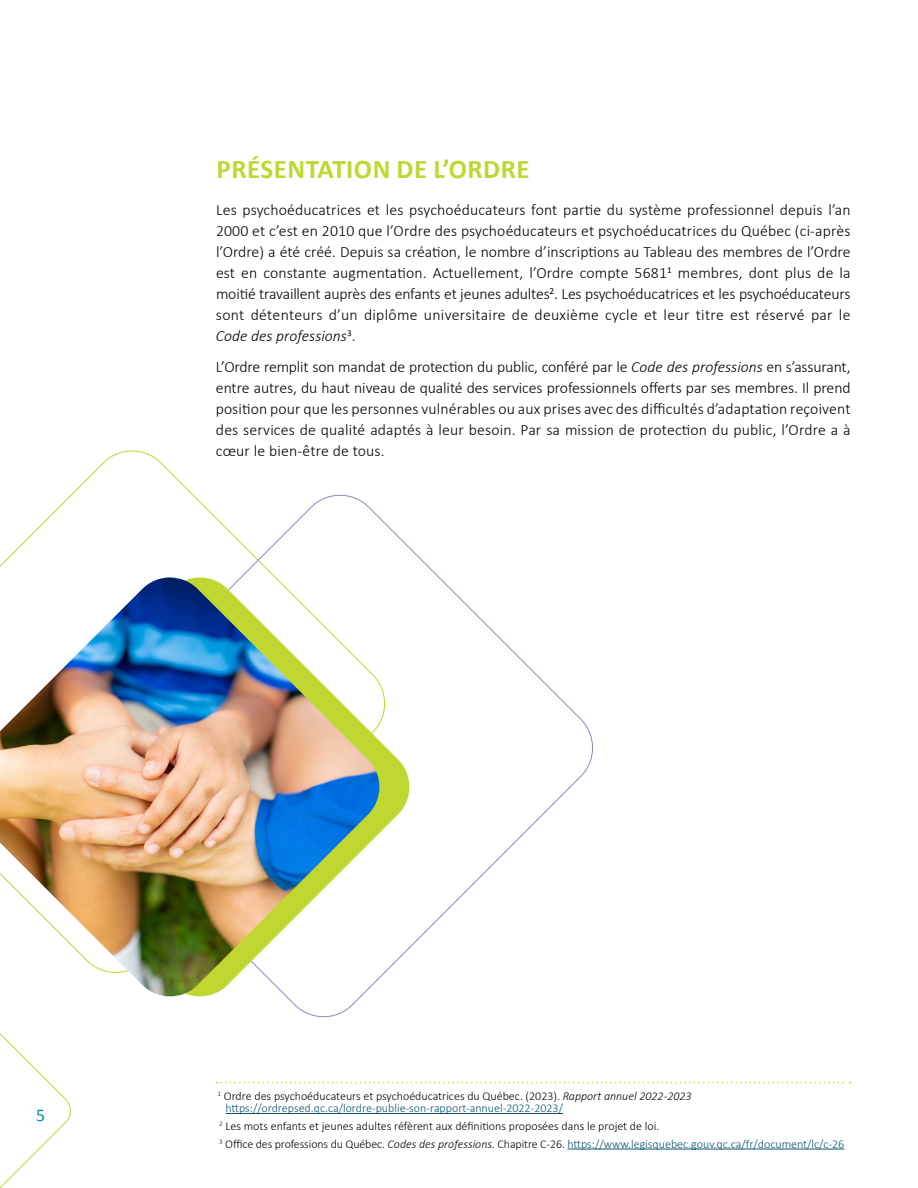
<style>
.page{position:relative;width:918px;height:1188px;background:#fff}
.page>*{position:absolute;margin:0;border:0;box-sizing:border-box;transform-origin:0 0}
.t1{font:700 27px "Calibri";letter-spacing:.02em;color:#bfd730}
.t2{font:18px "Calibri";color:#0091ac}
.t3{font:300 15.75px/21px "Calibri";letter-spacing:.01em;color:#000;text-align:justify}
.t4{font:300 12px/17.7px "Calibri";color:#000}
.t5{font:300 12px/12.3px "Calibri";color:#0b526f}
.s1{font-style:italic}
.s2{color:#000}
.s3{font-style:italic;color:#000}
.s4{color:#0b526f}
</style>
<div class="page">
<svg style="left:0;top:1033px;width:71px;height:155px"></svg>
<svg style="left:217px;top:1082px;width:634px;height:1px"></svg>
<hr style="left:225px;top:1113px;width:338px;height:1px;background:#0b526f">
<hr style="left:567px;top:1149px;width:277px;height:1px;background:#0b526f">
<svg style="left:66px;top:490px;width:527px;height:528px"></svg>
<svg style="left:66px;top:574px;width:347px;height:426px"></svg>
<img style="left:0;top:577px;width:383px;height:422px">
<h1 class="t1" style="left:217px;top:150px;width:315px">PRÉSENTATION DE L’ORDRE</h1>
<p class="t3" style="left:216px;top:199px;width:636px">Les psychoéducatrices et les psychoéducateurs font partie du système professionnel depuis l’an 2000 et c’est en 2010 que l’Ordre des psychoéducateurs et psychoéducatrices du Québec (ci-après l’Ordre) a été créé. Depuis sa création, le nombre d’inscriptions au Tableau des membres de l’Ordre est en constante augmentation. Actuellement, l’Ordre compte 5681<sup>1</sup> membres, dont plus de la moitié travaillent auprès des enfants et jeunes adultes<sup>2</sup>. Les psychoéducatrices et les psychoéducateurs sont détenteurs d’un diplôme universitaire de deuxième cycle et leur titre est réservé par le <span class="s1">Code des professions</span><sup>3</sup>.</p>
<p class="t3" style="left:216px;top:356px;width:636px">L’Ordre remplit son mandat de protection du public, conféré par le <span class="s1">Code des professions</span> en s’assurant, entre autres, du haut niveau de qualité des services professionnels offerts par ses membres. Il prend position pour que les personnes vulnérables ou aux prises avec des difficultés d’adaptation reçoivent des services de qualité adaptés à leur besoin. Par sa mission de protection du public, l’Ordre a à cœur le bien-être de tous.</p>
<p class="t2" style="left:36px;top:1102px;width:11px">5</p>
<p class="t5" style="left:225px;top:1089px;width:468px;text-indent:-8px"><sup>1</sup> <span class="s2">Ordre des psychoéducateurs et psychoéducatrices du Québec. (2023).</span> <span class="s3">Rapport annuel 2022-2023 </span>https://ordrepsed.qc.ca/lordre-publie-son-rapport-annuel-2022-2023/</p>
<p class="t4" style="left:219px;top:1117px;width:627px"><sup>2</sup> Les mots enfants et jeunes adultes réfèrent aux définitions proposées dans le projet de loi.<br><sup>3</sup> Office des professions du Québec. <span class="s1">Codes des professions.</span> Chapitre C-26. <span class="s4">https://www.legisquebec.gouv.qc.ca/fr/document/lc/c-26</span></p>
</div>
